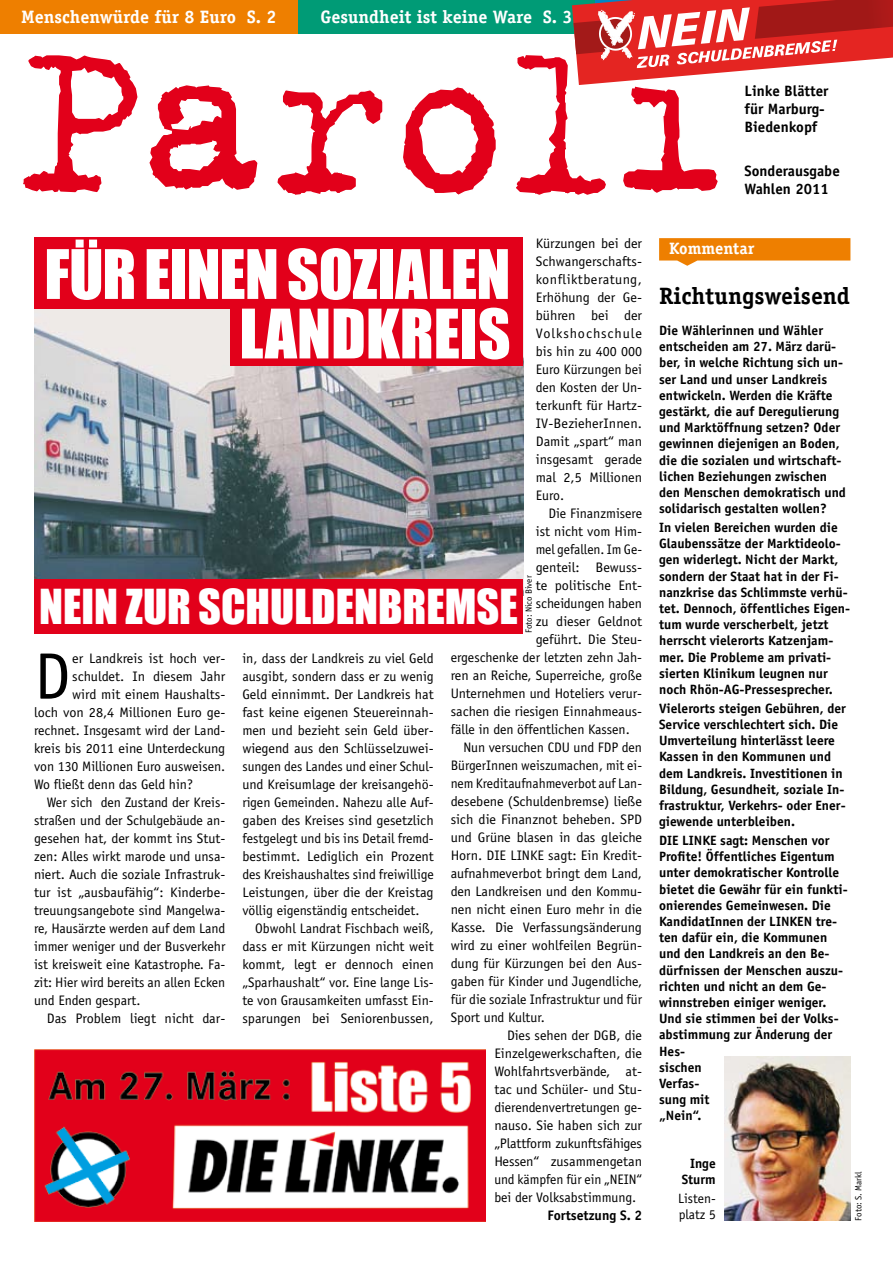
<style>
.page{position:relative;width:893px;height:1263px;background:#fff}
.page>*{position:absolute;margin:0;border:0;box-sizing:border-box;transform-origin:0 0}
.t1{font:65.85px "Officina Sans";color:#000}
.t2{font:63px/59.6px "Impact";letter-spacing:-.005em;color:#fff;text-align:right}
.t3{font:44.25px "Impact";color:#fff}
.t4{font:700 23.7px "Officina Serif";color:#000}
.t5{font:700 18px "Officina Serif";color:#fff}
.t6{font:700 16.5px "Officina Serif";color:#fff}
.t7{font:700 15px/18px "Officina Sans";color:#000}
.t8{font:13.8px/18px "Officina Sans";color:#000;text-align:justify}
.t9{font:700 13.8px "Officina Sans";color:#000}
.t10{font:700 13.5px/16.2px "Officina Sans";color:#000}
.t11{font:13.5px/16.2px "Officina Sans";color:#000}
.t12{font:9px "Officina Sans";color:#000}
</style>
<div class="page">
<svg style="left:659px;top:238px;width:191px;height:28px"></svg>
<div style="left:298px;top:0;width:297px;height:34px;background:#009b76"></div>
<div style="left:0;top:0;width:298px;height:34px;background:#ee7f00"></div>
<svg style="left:23px;top:55px;width:695px;height:140px"></svg>
<svg style="left:572px;top:0;width:321px;height:85px"></svg>
<img style="left:34px;top:281px;width:489px;height:315px">
<img style="left:34px;top:1049px;width:452px;height:172px">
<div style="left:34px;top:237px;width:488px;height:72px;background:#e2001a"></div>
<div style="left:230px;top:288px;width:293px;height:78px;background:#e2001a"></div>
<div style="left:34px;top:579px;width:488px;height:54px;background:#e2001a"></div>
<img style="left:724px;top:1057px;width:126px;height:163px">
<h3 class="t5" style="left:21px;top:6px;width:257px">Menschenwürde für 8 Euro S. 2</h3>
<h3 class="t5" style="left:320px;top:6px;width:253px">Gesundheit ist keine Ware S. 3</h3>
<p class="t7" style="left:745px;top:82px;width:85px">Linke Blätter für Marburg-<br>Biedenkopf</p>
<p class="t7" style="left:745px;top:162px;width:97px">Sonderausgabe<br>Wahlen 2011</p>
<p class="t8" style="left:536px;top:234px;width:108px">Kürzungen bei der Schwangerschafts&shy;konfliktberatung, Erhöhung der Ge&shy;bühren bei der Volkshochschule bis hin zu 400 000<br>Euro Kürzungen bei den Kosten der Un&shy;terkunft für Hartz-IV-BezieherInnen.<br>Damit „spart“ man insgesamt gerade mal 2,5 Millionen Euro.</p>
<p class="t8" style="left:549px;top:504px;width:95px">Die Finanzmisere</p>
<p class="t8" style="left:536px;top:522px;width:108px">ist nicht vom Him-</p>
<p class="t8" style="left:536px;top:540px;width:106px">mel gefallen. Im Ge-</p>
<p class="t8" style="left:536px;top:558px;width:108px">gen-teil: Bewuss-</p>
<p class="t8" style="left:536px;top:576px;width:108px">te politische Ent-</p>
<p class="t8" style="left:536px;top:594px;width:108px">scheidungen haben</p>
<p class="t8" style="left:536px;top:612px;width:108px">zu dieser Geldnot</p>
<p class="t8" style="left:536px;top:630px;width:108px">geführt. Die Steu-</p>
<p class="t8" style="left:451px;top:648px;width:193px">ergeschenke der letzten zehn Jah-</p>
<p class="t8" style="left:451px;top:666px;width:193px">ren an Reiche, Superreiche, große</p>
<p class="t8" style="left:451px;top:684px;width:193px">Unternehmen und Hoteliers verur-</p>
<p class="t8" style="left:451px;top:702px;width:193px">sachen die riesigen Einnahmeaus-</p>
<p class="t8" style="left:451px;top:720px;width:181px">fälle in den öffentlichen Kassen.</p>
<p class="t8" style="left:463px;top:738px;width:180px">Nun versuchen CDU und FDP den</p>
<p class="t8" style="left:451px;top:756px;width:191px">BürgerInnen weiszumachen, mit ei-</p>
<p class="t8" style="left:451px;top:774px;width:191px">nem Kreditaufnahmeverbot auf Lan-</p>
<p class="t8" style="left:451px;top:792px;width:193px">desebene (Schuldenbremse) lie-ße</p>
<p class="t8" style="left:451px;top:810px;width:193px">sich die Finanznot beheben. SPD</p>
<p class="t8" style="left:451px;top:828px;width:193px">und Grüne blasen in das gleiche</p>
<p class="t8" style="left:451px;top:846px;width:193px">Horn. DIE LINKE sagt: Ein Kredit-</p>
<p class="t8" style="left:451px;top:864px;width:193px">aufnahmeverbot bringt dem Land,</p>
<p class="t8" style="left:451px;top:882px;width:193px">den Landkreisen und den Kommu-</p>
<p class="t8" style="left:451px;top:900px;width:193px">nen nicht einen Euro mehr in die</p>
<p class="t8" style="left:451px;top:918px;width:193px">Kasse. Die Verfassungsänderung</p>
<p class="t8" style="left:451px;top:936px;width:193px">wird zu einer wohlfeilen Begrün-</p>
<p class="t8" style="left:451px;top:954px;width:193px">dung für Kürzungen bei den Aus-</p>
<p class="t8" style="left:451px;top:972px;width:193px">gaben für Kinder und Jugendliche,</p>
<p class="t8" style="left:451px;top:990px;width:193px">für die soziale Infrastruktur und für</p>
<p class="t8" style="left:451px;top:1008px;width:96px">Sport und Kultur.</p>
<p class="t8" style="left:507px;top:1026px;width:136px">Dies sehen der DGB, die</p>
<p class="t8" style="left:494px;top:1044px;width:149px">Einzelgewerkschaften, die</p>
<p class="t8" style="left:494px;top:1062px;width:149px">Wohlfahrtsverbände, at-</p>
<p class="t8" style="left:494px;top:1080px;width:149px">tac und Schüler- und Stu-</p>
<p class="t8" style="left:494px;top:1098px;width:149px">dierendenvertretungen ge-</p>
<p class="t8" style="left:494px;top:1116px;width:149px">nauso. Sie haben sich zur</p>
<p class="t8" style="left:494px;top:1134px;width:149px">„Plattform zukunftsfähiges</p>
<p class="t8" style="left:494px;top:1152px;width:149px">Hessen“ zusammengetan</p>
<p class="t8" style="left:494px;top:1170px;width:149px">und kämpfen für ein „NEIN“</p>
<p class="t8" style="left:494px;top:1188px;width:144px">bei der Volksabstimmung.</p>
<p class="t9" style="left:548px;top:1206px;width:96px">Fortsetzung S. 2</p>
<h2 class="t2" style="left:44px;top:243px;width:468px">FÜR EINEN SOZIALEN<br>LANDKREIS</h2>
<p class="t12" style="left:524px;top:633px;width:59px;rotate:-90deg">Foto: Nico Biver</p>
<h3 class="t3" style="left:39px;top:572px;width:480px">NEIN ZUR SCHULDENBREMSE</h3>
<h1 class="t1" style="left:34px;top:638px;width:38px">D</h1>
<p class="t8" style="left:72px;top:649px;width:155px">er Landkreis ist hoch ver-</p>
<p class="t8" style="left:242px;top:649px;width:193px">in, dass der Landkreis zu viel Geld ausgibt, sondern dass er zu wenig Geld einnimmt. Der Landkreis hat fast keine eigenen Steuereinnah&shy;men und bezieht sein Geld über&shy;wiegend aus den Schlüsselzuwei&shy;sungen des Landes und einer Schul&shy;und Kreisumlage der kreisangehö&shy;rigen Gemeinden. Nahezu alle Auf&shy;gaben des Kreises sind gesetzlich festgelegt und bis ins Detail fremd&shy;bestimmt. Lediglich ein Prozent des Kreishaushaltes sind freiwillige Leistungen, über die der Kreistag völlig eigenständig entscheidet.</p>
<p class="t8" style="left:242px;top:919px;width:193px;text-indent:13px">Obwohl Landrat Fischbach weiß, dass er mit Kürzungen nicht weit kommt, legt er dennoch einen „Sparhaushalt“ vor. Eine lange Lis&shy;te von Grausamkeiten umfasst Ein&shy;sparungen bei Seniorenbussen,</p>
<p class="t8" style="left:72px;top:667px;width:155px">schuldet. In diesem Jahr</p>
<p class="t8" style="left:72px;top:685px;width:155px">wird mit einem Haushalts-</p>
<p class="t8" style="left:34px;top:703px;width:193px">loch von 28,4 Millionen Euro ge-</p>
<p class="t8" style="left:34px;top:721px;width:193px">rechnet. Insgesamt wird der Land-</p>
<p class="t8" style="left:34px;top:739px;width:193px">kreis bis 2011 eine Unterdeckung</p>
<p class="t8" style="left:34px;top:757px;width:193px">von 130 Millionen Euro ausweisen.</p>
<p class="t8" style="left:34px;top:775px;width:160px">Wo fließt denn das Geld hin?</p>
<p class="t8" style="left:47px;top:793px;width:180px">Wer sich den Zustand der Kreis-</p>
<p class="t8" style="left:34px;top:811px;width:193px">straßen und der Schulgebäude an-</p>
<p class="t8" style="left:34px;top:829px;width:193px">gesehen hat, der kommt ins Stut-</p>
<p class="t8" style="left:34px;top:847px;width:193px">zen: Alles wirkt marode und unsa-</p>
<p class="t8" style="left:34px;top:865px;width:193px">niert. Auch die soziale Infrastruk-</p>
<p class="t8" style="left:34px;top:883px;width:193px">tur ist „ausbaufähig“: Kinderbe-</p>
<p class="t8" style="left:34px;top:901px;width:193px">treuungsangebote sind Mangelwa-</p>
<p class="t8" style="left:34px;top:919px;width:193px">re, Hausärzte werden auf dem Land</p>
<p class="t8" style="left:34px;top:937px;width:193px">immer weniger und der Busverkehr</p>
<p class="t8" style="left:34px;top:955px;width:193px">ist kreisweit eine Katastrophe. Fa-</p>
<p class="t8" style="left:34px;top:973px;width:193px">zit: Hier wird bereits an allen Ecken</p>
<p class="t8" style="left:34px;top:991px;width:108px">und Enden gespart.</p>
<p class="t8" style="left:47px;top:1009px;width:180px">Das Problem liegt nicht dar-</p>
<p class="t6" style="left:669px;top:238px;width:87px">Kommentar</p>
<h3 class="t4" style="left:659px;top:281px;width:192px">Richtungsweisend</h3>
<p class="t10" style="left:659px;top:322px;width:188px">Die Wählerinnen und Wähler entscheiden am 27. März darü&shy;ber, in welche Richtung sich un&shy;ser Land und unser Landkreis entwickeln. Werden die Kräfte gestärkt, die auf Deregulierung und Marktöffnung setzen? Oder gewinnen diejenigen an Boden, die die sozialen und wirtschaft&shy;lichen Beziehungen zwischen den Menschen demokratisch und solidarisch gestalten wollen?</p>
<p class="t10" style="left:659px;top:519px;width:193px">In vielen Bereichen wurden die<br>Glaubenssätze der Marktideolo&shy;gen widerlegt. Nicht der Markt, sondern der Staat hat in der Fi&shy;nanzkrise das Schlimmste verhü&shy;tet. Dennoch, öffentliches Eigen&shy;tum wurde verscherbelt, jetzt herrscht vielerorts Katzenjam&shy;mer. Die Probleme am privati&shy;sierten Klinikum leugnen nur noch Rhön-AG-Pressesprecher.</p>
<p class="t10" style="left:659px;top:700px;width:188px">Vielerorts steigen Gebühren, der<br>Service verschlechtert sich. Die<br>Umverteilung hinterlässt leere<br>Kassen in den Kommunen und dem Landkreis. Investitionen in<br>Bildung, Gesundheit, soziale In&shy;frastruktur, Verkehrs- oder Ener&shy;giewende unterbleiben.</p>
<p class="t10" style="left:659px;top:832px;width:190px">DIE LINKE sagt: Menschen vor<br>Profite! Öffentliches Eigentum unter demokratischer Kontrolle bietet die Gewähr für ein funkti&shy;onierendes Gemeinwesen. Die<br>KandidatInnen der LINKEN tre&shy;ten dafür ein, die Kommunen und den Landkreis an den Be&shy;dürfnissen der Menschen auszu&shy;richten und nicht an dem Ge&shy;winnstreben einiger weniger.<br>Und sie stimmen bei der Volks&shy;abstimmung zur Änderung der<br>Hes-<br>sischen<br>Verfas-<br>sung mit<br>„Nein“.</p>
<p class="t10" style="left:682px;top:1155px;width:35px;text-align:right">Inge<br>Sturm</p>
<p class="t11" style="left:678px;top:1190px;width:39px">Listen&shy;platz 5</p>
<p class="t12" style="left:853px;top:1221px;width:51px;rotate:-90deg">Foto: S. Markl</p>
</div>
